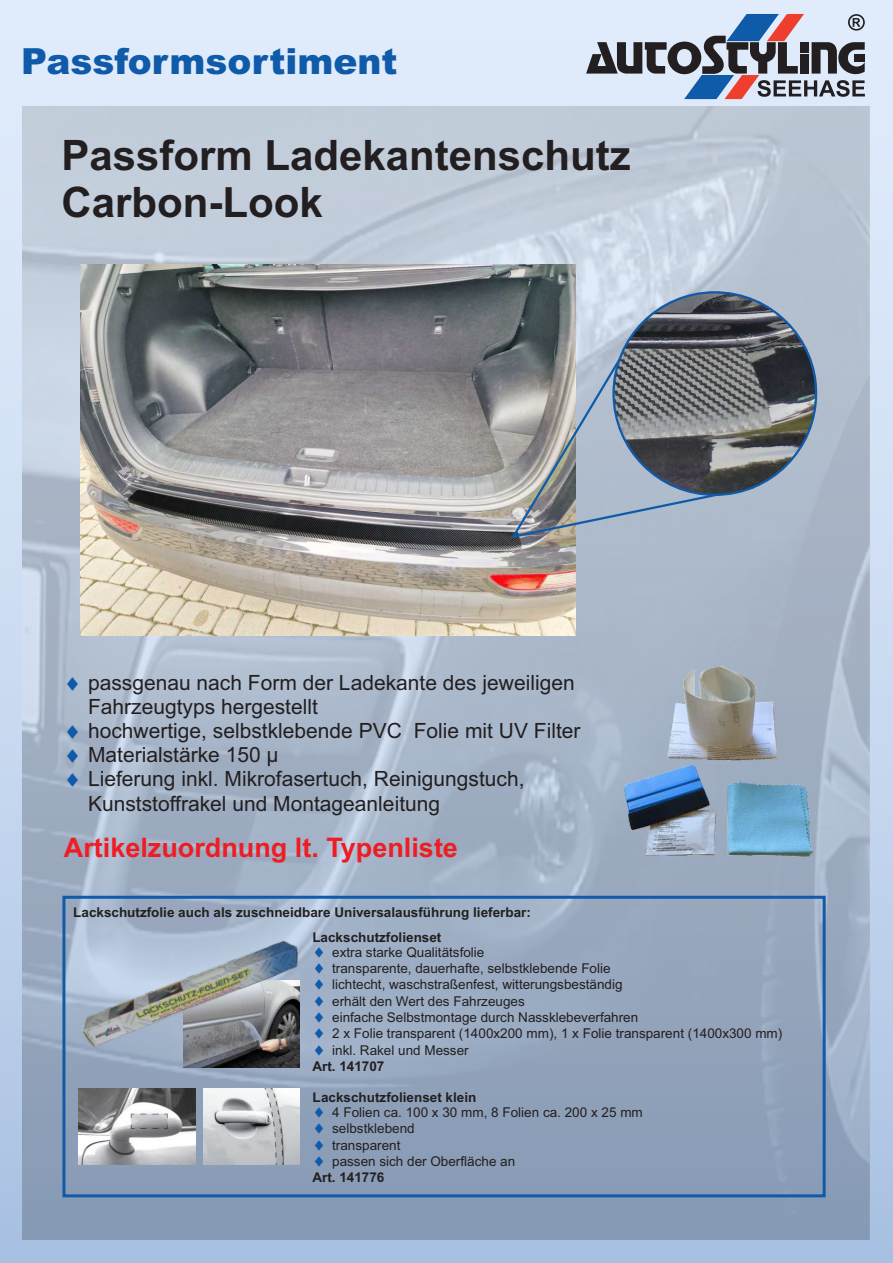
<style>
.page{position:relative;width:893px;height:1263px;background:#fff}
.page>*{position:absolute;margin:0;border:0;box-sizing:border-box;transform-origin:0 0}
.t1{font:700 42px/47px "Arial";color:#231f20}
.t2{font:900 36px "Arial";color:#105aaa}
.t3{font:700 27px "Arial";color:#ee1d23}
.t4{font:21px/24.5px "Arial";color:#231f20}
.t5{font:13.5px/16.4px "Arial";color:#231f20}
.t6{font:700 13.5px/24.8px "Arial";color:#231f20}
.s1{color:#105aaa}
.s2{font-weight:700}
</style>
<div class="page">
<div style="left:0;top:0;width:893px;height:1263px;background:linear-gradient(to bottom,#e5f0fd,#acc2e1)"></div>
<img style="left:23px;top:106px;width:847px;height:1133px">
<svg style="left:586px;top:14px;width:279px;height:85px;background:#9ea3b2"></svg>
<img style="left:81px;top:265px;width:495px;height:371px">
<img style="left:612px;top:654px;width:213px;height:226px">
<div style="left:62px;top:896px;width:764px;height:301px;border:3px solid #105aaa"></div>
<img style="left:183px;top:1060px;width:116px;height:8px">
<img style="left:68px;top:928px;width:243px;height:132px">
<img style="left:204px;top:1088px;width:95px;height:76px">
<img style="left:79px;top:1088px;width:116px;height:77px">
<svg style="left:509px;top:357px;width:248px;height:183px;background:#a1a9b1"></svg>
<img style="left:614px;top:292px;width:202px;height:203px">
<h2 class="t2" style="left:21px;top:48px;width:378px">Passformsortiment</h2>
<h1 class="t1" style="left:61px;top:135px;width:571px">Passform Ladekantenschutz<br>Carbon-Look</h1>
<h3 class="t4" style="left:88px;top:672px;width:488px;text-indent:-24px"><span class="s1">◻</span> passgenau nach Form der Ladekante des jeweiligen<br>Fahrzeugtyps hergestellt</h3>
<h3 class="t4" style="left:64px;top:720px;width:518px"><span class="s1">◻</span> hochwertige, selbstklebende PVC Folie mit UV Filter</h3>
<h3 class="t4" style="left:64px;top:744px;width:216px"><span class="s1">◻</span> Materialstärke 150 µ</h3>
<h3 class="t4" style="left:88px;top:769px;width:438px;text-indent:-24px"><span class="s1">◻</span> Lieferung inkl. Mikrofasertuch, Reinigungstuch,<br>Kunststoffrakel und Montageanleitung</h3>
<h3 class="t3" style="left:64px;top:838px;width:396px">Artikelzuordnung lt. Typenliste</h3>
<p class="t6" style="left:312px;top:901px;width:220px;text-indent:-239px">Lackschutzfolie auch als zuschneidbare Universalausführung lieferbar:<br>Lackschutzfolienset</p>
<p class="t5" style="left:312px;top:945px;width:174px"><span class="s1">◻</span> extra starke Qualitätsfolie</p>
<p class="t5" style="left:312px;top:961px;width:300px"><span class="s1">◻</span> transparente, dauerhafte, selbstklebende Folie</p>
<p class="t5" style="left:312px;top:978px;width:312px"><span class="s1">◻</span> lichtecht, waschstraßenfest, witterungsbeständig</p>
<p class="t5" style="left:312px;top:994px;width:214px"><span class="s1">◻</span> erhält den Wert des Fahrzeuges</p>
<p class="t5" style="left:312px;top:1010px;width:327px"><span class="s1">◻</span> einfache Selbstmontage durch Nassklebeverfahren</p>
<p class="t5" style="left:312px;top:1026px;width:471px"><span class="s1">◻</span> 2 x Folie transparent (1400x200 mm), 1 x Folie transparent (1400x300 mm)</p>
<p class="t5" style="left:312px;top:1043px;width:158px"><span class="s1">◻</span> inkl. Rakel und Messer<br><span class="s2">Art. 141707</span></p>
<p class="t6" style="left:313px;top:1086px;width:165px">Lackschutzfolienset klein</p>
<p class="t5" style="left:312px;top:1105px;width:332px"><span class="s1">◻</span> 4 Folien ca. 100 x 30 mm, 8 Folien ca. 200 x 25 mm</p>
<p class="t5" style="left:312px;top:1122px;width:104px"><span class="s1">◻</span> selbstklebend</p>
<p class="t5" style="left:312px;top:1138px;width:90px"><span class="s1">◻</span> transparent</p>
<p class="t5" style="left:312px;top:1154px;width:204px"><span class="s1">◻</span> passen sich der Oberfläche an<br><span class="s2">Art. 141776</span></p>
</div>
